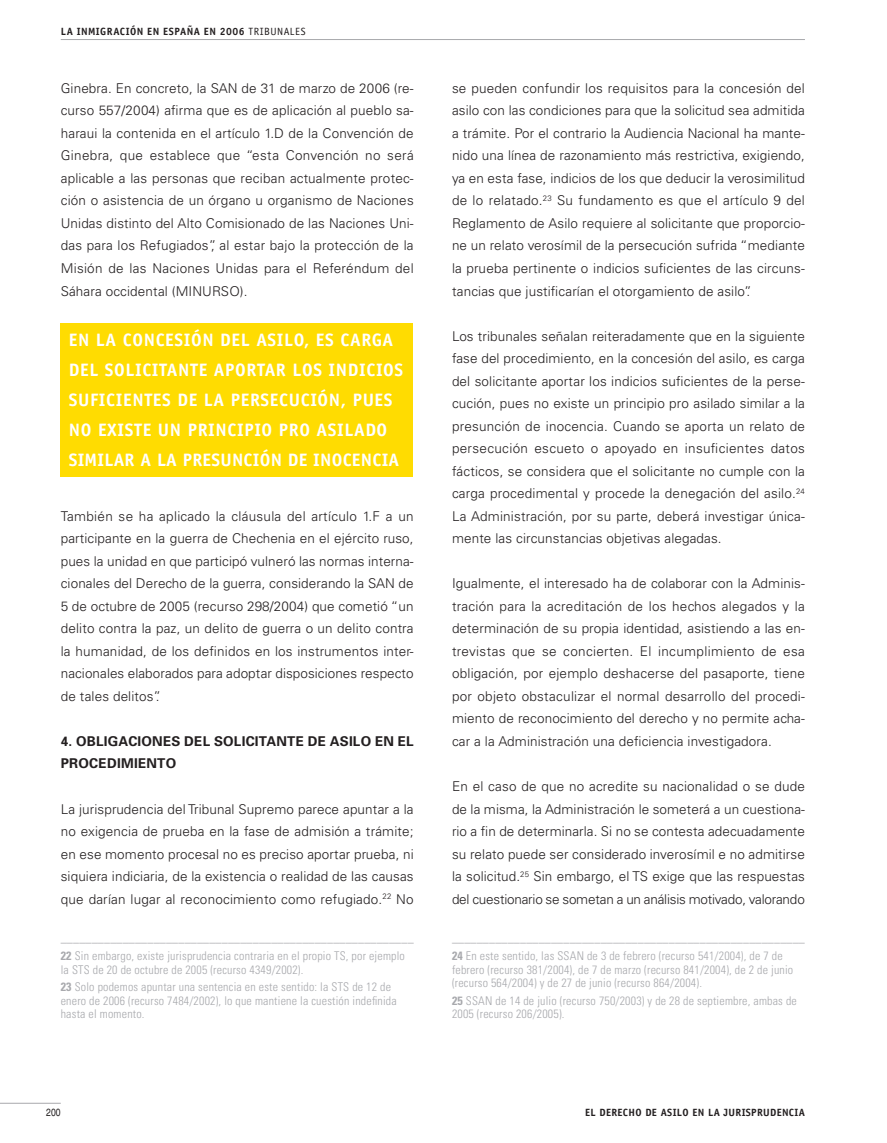
<style>
.page{position:relative;width:887px;height:1143px;background:#fff}
.page>*{position:absolute;margin:0;border:0;box-sizing:border-box;transform-origin:0 0}
.t1{font:700 18px/30px "Officina Sans";letter-spacing:.035em;color:#fff}
.t2{font:300 13.5px/22.5px "Univers";letter-spacing:.01em;color:#231f20;text-align:justify}
.t3{font:700 13.5px/22.5px "Univers";letter-spacing:.015em;color:#231f20}
.t4{font:300 condensed 12px/13.5px "Univers";letter-spacing:.015em;color:#a8a9ad}
.t5{font:700 10.5px "Officina Sans";letter-spacing:.03em;color:#231f20}
.t6{font:condensed 10.5px "Helvetica";color:#231f20}
.s1{font-weight:400}
.s2{font-weight:700}
</style>
<div class="page">
<hr style="left:0;top:1102px;width:61px;height:1px;background:#a8a9ad">
<hr style="left:61px;top:39px;width:744px;height:1px;background:#a8a9ad">
<div style="left:60px;top:323px;width:353px;height:154px;background:#ffdc01"></div>
<p class="t5" style="left:61px;top:27px;width:246px">LA INMIGRACIÓN EN ESPAÑA EN 2006 <span class="s1">TRIBUNALES</span></p>
<p class="t2" style="left:61px;top:78px;width:354px">Ginebra. En concreto, la SAN de 31 de marzo de 2006 (re&shy;curso 557/2004) afirma que es de aplicación al pueblo sa&shy;haraui la contenida en el artículo 1.D de la Convención de Ginebra, que establece que “esta Convención no será aplicable a las personas que reciban actualmente protec&shy;ción o asistencia de un órgano u organismo de Naciones Unidas distinto del Alto Comisionado de las Naciones Uni&shy;das para los Refugiados”, al estar bajo la protección de la Misión de las Naciones Unidas para el Referéndum del Sáhara occidental (MINURSO).</p>
<p class="t1" style="left:69px;top:326px;width:336px">EN LA CONCESIÓN DEL ASILO, ES CARGA DEL SOLICITANTE APORTAR LOS INDICIOS SUFICIENTES DE LA PERSECUCIÓN, PUES NO EXISTE UN PRINCIPIO PRO ASILADO SIMILAR A LA PRESUNCIÓN DE INOCENCIA</p>
<p class="t2" style="left:61px;top:505px;width:354px">También se ha aplicado la cláusula del artículo 1.F a un participante en la guerra de Chechenia en el ejército ruso, pues la unidad en que participó vulneró las normas interna&shy;cionales del Derecho de la guerra, considerando la SAN de 5 de octubre de 2005 (recurso 298/2004) que cometió “un delito contra la paz, un delito de guerra o un delito contra la humanidad, de los definidos en los instrumentos inter&shy;nacionales elaborados para adoptar disposiciones respecto de tales delitos”.</p>
<p class="t3" style="left:61px;top:731px;width:354px">4. OBLIGACIONES DEL SOLICITANTE DE ASILO EN EL<br>PROCEDIMIENTO</p>
<p class="t2" style="left:61px;top:798px;width:354px">La jurisprudencia del Tribunal Supremo parece apuntar a la no exigencia de prueba en la fase de admisión a trámite; en ese momento procesal no es preciso aportar prueba, ni siquiera indiciaria, de la existencia o realidad de las causas que darían lugar al reconocimiento como refugiado.<sup>22</sup> No</p>
<p class="t4" style="left:61px;top:949px;width:346px"><span class="s2">22</span> Sin embargo, existe jurisprudencia contraria en el propio TS, por ejemplo la STS de 20 de octubre de 2005 (recurso 4349/2002).</p>
<p class="t4" style="left:61px;top:981px;width:337px"><span class="s2">23</span> Solo podemos apuntar una sentencia en este sentido: la STS de 12 de enero de 2006 (recurso 7484/2002), lo que mantiene la cuestión indefinida hasta el momento.</p>
<p class="t2" style="left:452px;top:78px;width:354px">se pueden confundir los requisitos para la concesión del asilo con las condiciones para que la solicitud sea admitida a trámite. Por el contrario la Audiencia Nacional ha mante&shy;nido una línea de razonamiento más restrictiva, exigiendo, ya en esta fase, indicios de los que deducir la verosimilitud de lo relatado.<sup>23</sup> Su fundamento es que el artículo 9 del Reglamento de Asilo requiere al solicitante que proporcio&shy;ne un relato verosímil de la persecución sufrida “mediante la prueba pertinente o indicios suficientes de las circuns&shy;tancias que justificarían el otorgamiento de asilo”.</p>
<p class="t2" style="left:452px;top:325px;width:354px">Los tribunales señalan reiteradamente que en la siguiente fase del procedimiento, en la concesión del asilo, es carga del solicitante aportar los indicios suficientes de la perse&shy;cución, pues no existe un principio pro asilado similar a la presunción de inocencia. Cuando se aporta un relato de persecución escueto o apoyado en insuficientes datos fácticos, se considera que el solicitante no cumple con la carga procedimental y procede la denegación del asilo.<sup>24<br></sup>La Administración, por su parte, deberá investigar única&shy;mente las circunstancias objetivas alegadas.</p>
<p class="t2" style="left:452px;top:573px;width:354px">Igualmente, el interesado ha de colaborar con la Adminis&shy;tración para la acreditación de los hechos alegados y la determinación de su propia identidad, asistiendo a las en&shy;trevistas que se concierten. El incumplimiento de esa obligación, por ejemplo deshacerse del pasaporte, tiene por objeto obstaculizar el normal desarrollo del procedi&shy;miento de reconocimiento del derecho y no permite acha&shy;car a la Administración una deficiencia investigadora.</p>
<p class="t2" style="left:452px;top:776px;width:354px">En el caso de que no acredite su nacionalidad o se dude de la misma, la Administración le someterá a un cuestiona&shy;rio a fin de determinarla. Si no se contesta adecuadamente su relato puede ser considerado inverosímil e no admitirse la solicitud.<sup>25</sup> Sin embargo, el TS exige que las respuestas del cuestionario se sometan a un análisis motivado, valorando</p>
<p class="t4" style="left:452px;top:949px;width:343px"><span class="s2">24</span> En este sentido, las SSAN de 3 de febrero (recurso 541/2004), de 7 de febrero (recurso 381/2004), de 7 de marzo (recurso 841/2004), de 2 de junio (recurso 564/2004) y de 27 de junio (recurso 864/2004).</p>
<p class="t4" style="left:452px;top:994px;width:346px"><span class="s2">25</span> SSAN de 14 de julio (recurso 750/2003) y de 28 de septiembre, ambas de<br>2005 (recurso 206/2005).</p>
<p class="t6" style="left:46px;top:1108px;width:16px">200</p>
<p class="t5" style="left:585px;top:1108px;width:221px">EL DERECHO DE ASILO EN LA JURISPRUDENCIA</p>
</div>
